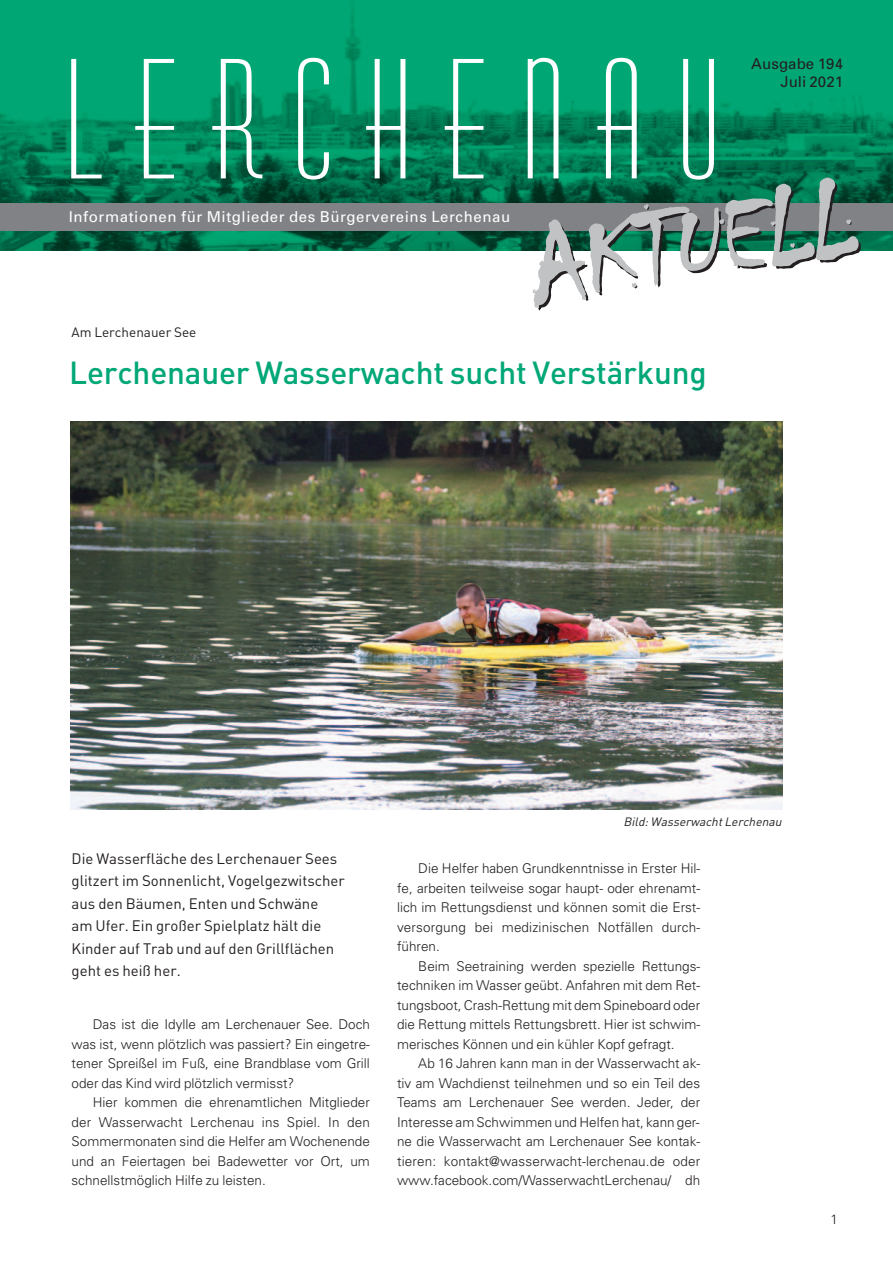
<style>
.page{position:relative;width:893px;height:1263px;background:#fff}
.page>*{position:absolute;margin:0;border:0;box-sizing:border-box;transform-origin:0 0}
.t1{font:500 31.5px "DIN Pro";letter-spacing:-.005em;color:#00a777}
.t2{font:15px/22.5px "DIN Pro";color:#231f20}
.t3{font:15px "Univers";letter-spacing:.04em;color:#fff}
.t4{font:15px/18px "Univers";letter-spacing:.005em;color:#231f20;text-align:right}
.t5{font:300 13.5px/19.5px "Univers";color:#231f20;text-align:justify}
.t6{font:13.5px "DIN Pro";color:#231f20}
.t7{font:italic 12px "DIN Pro";color:#231f20}
</style>
<div class="page">
<img style="left:0;top:0;width:893px;height:250px">
<div style="left:0;top:203px;width:893px;height:28px;background:#808285"></div>
<svg style="left:71px;top:59px;width:31px;height:119px;background:#2fac85"></svg>
<svg style="left:135px;top:59px;width:39px;height:119px"></svg>
<svg style="left:212px;top:59px;width:50px;height:119px"></svg>
<svg style="left:298px;top:58px;width:31px;height:122px"></svg>
<svg style="left:366px;top:59px;width:39px;height:119px"></svg>
<svg style="left:445px;top:59px;width:38px;height:119px"></svg>
<svg style="left:528px;top:58px;width:333px;height:253px"></svg>
<img style="left:70px;top:422px;width:712px;height:387px">
<p class="t4" style="left:751px;top:56px;width:93px">Ausgabe 194<br>Juli 2021</p>
<p class="t3" style="left:69px;top:211px;width:443px">Informationen für Mitglieder des Bürgervereins Lerchenau</p>
<p class="t6" style="left:72px;top:327px;width:126px">Am Lerchenauer See</p>
<h1 class="t1" style="left:69px;top:362px;width:639px">Lerchenauer Wasserwacht sucht Verstärkung</h1>
<p class="t2" style="left:72px;top:849px;width:275px">Die Wasserfläche des Lerchenauer Sees glitzert im Sonnenlicht, Vogelgezwitscher aus den Bäumen, Enten und Schwäne<br>am Ufer. Ein großer Spielplatz hält die Kinder auf Trab und auf den Grillflächen geht es heiß her.</p>
<p class="t5" style="left:72px;top:1016px;width:300px;text-indent:21px">Das ist die Idylle am Lerchenauer See. Doch was ist, wenn plötzlich was passiert? Ein eingetre&shy;tener Spreißel im Fuß, eine Brandblase vom Grill oder das Kind wird plötzlich vermisst?</p>
<p class="t5" style="left:72px;top:1094px;width:300px;text-indent:21px">Hier kommen die ehrenamtlichen Mitglieder der Wasserwacht Lerchenau ins Spiel. In den Sommermonaten sind die Helfer am Wochenende und an Feiertagen bei Badewetter vor Ort, um schnellstmöglich Hilfe zu leisten.</p>
<p class="t7" style="left:623px;top:817px;width:162px">Bild: Wasserwacht Lerchenau</p>
<p class="t5" style="left:397px;top:860px;width:305px;text-indent:21px">Die Helfer haben Grundkenntnisse in Erster Hil&shy;fe, arbeiten teilweise sogar haupt- oder ehrenamt&shy;lich im Rettungsdienst und können somit die Erst&shy;versorgung bei medizinischen Notfällen durch&shy;führen.</p>
<p class="t5" style="left:397px;top:957px;width:305px;text-indent:21px">Beim Seetraining werden spezielle Rettungs&shy;techniken im Wasser geübt. Anfahren mit dem Ret&shy;tungsboot, Crash-Rettung mit dem Spineboard oder die Rettung mittels Rettungsbrett. Hier ist schwim&shy;merisches Können und ein kühler Kopf gefragt.</p>
<p class="t5" style="left:397px;top:1055px;width:305px;text-indent:21px">Ab 16 Jahren kann man in der Wasserwacht ak&shy;tiv am Wachdienst teilnehmen und so ein Teil des Teams am Lerchenauer See werden. Jeder, der Interesse am Schwimmen und Helfen hat, kann ger&shy;ne die Wasserwacht am Lerchenauer See kontak&shy;tieren: kontakt@wasserwacht-lerchenau.de oder www.facebook.com/WasserwachtLerchenau/ dh</p>
<p class="t5" style="left:830px;top:1211px;width:9px">1</p>
</div>
